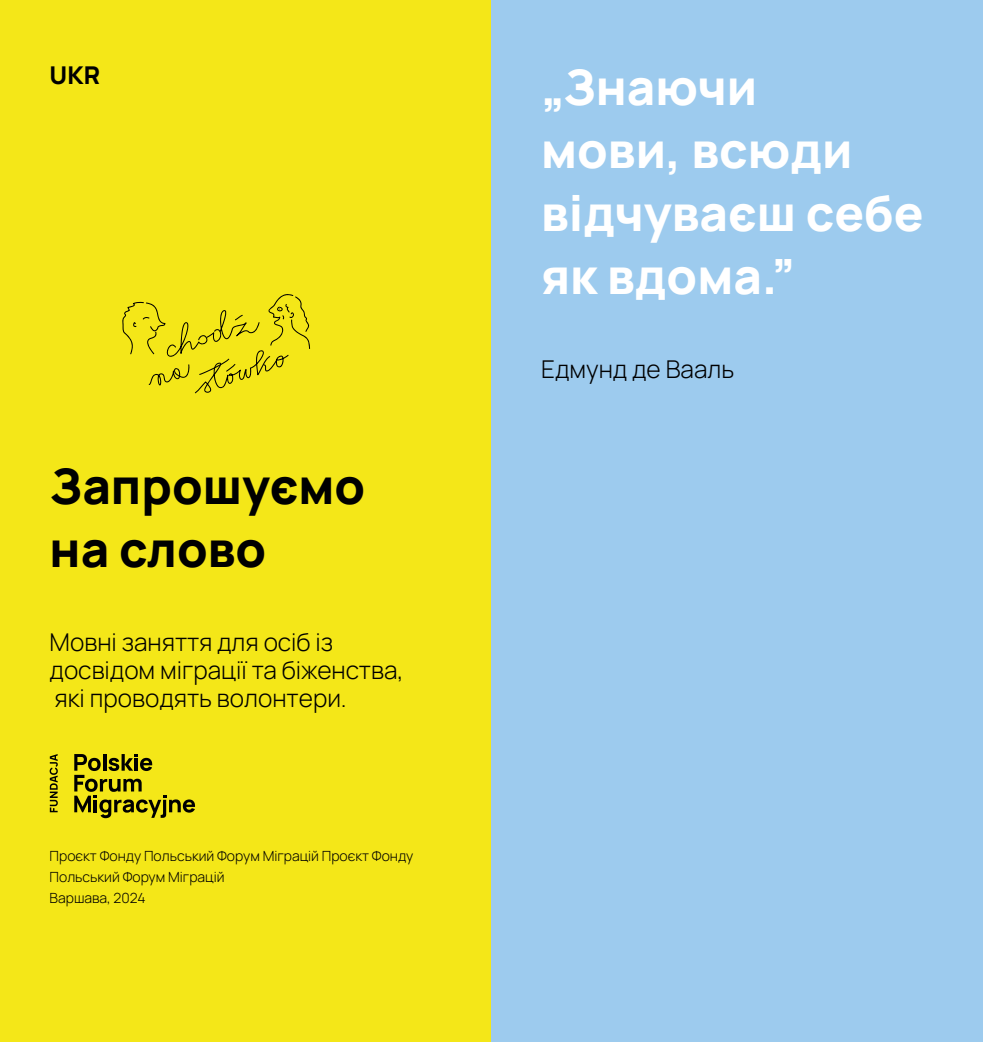
<style>
.page{position:relative;width:983px;height:1042px;background:#fff}
.page>*{position:absolute;margin:0;border:0;box-sizing:border-box;transform-origin:0 0}
.t1{font:800 49px/63px "Manrope";color:#fff}
.t2{font:800 49px/63px "Manrope";color:#000}
.t3{font:300 24.5px/28px "Manrope";color:#000}
.t4{font:800 24.5px "Manrope";color:#000}
.t5{font:300 14px/21px "Manrope";color:#000}
</style>
<div class="page">
<div style="left:0;top:0;width:491px;height:1042px;background:#f4e718"></div>
<div style="left:491px;top:0;width:491px;height:1042px;background:#9dcbee"></div>
<svg style="left:74px;top:754px;width:121px;height:64px"></svg>
<svg style="left:50px;top:754px;width:8px;height:58px"></svg>
<svg style="left:122px;top:294px;width:188px;height:100px"></svg>
<p class="t4" style="left:50px;top:58px;width:52px">UKR</p>
<h1 class="t1" style="left:541px;top:54px;width:384px">„Знаючи<br>мови, всюди відчуваєш себе як вдома.”</h1>
<h1 class="t2" style="left:50px;top:453px;width:317px">Запрошуємо на слово</h1>
<p class="t3" style="left:50px;top:627px;width:355px">Мовні заняття для осіб із досвідом міграції та біженства, які проводять волонтери.</p>
<p class="t5" style="left:50px;top:845px;width:365px">Проєкт Фонду Польський Форум Міграцій Проєкт Фонду<br>Польський Форум Міграцій<br>Варшава, 2024</p>
<p class="t3" style="left:541px;top:354px;width:194px">Едмунд де Вааль</p>
</div>
